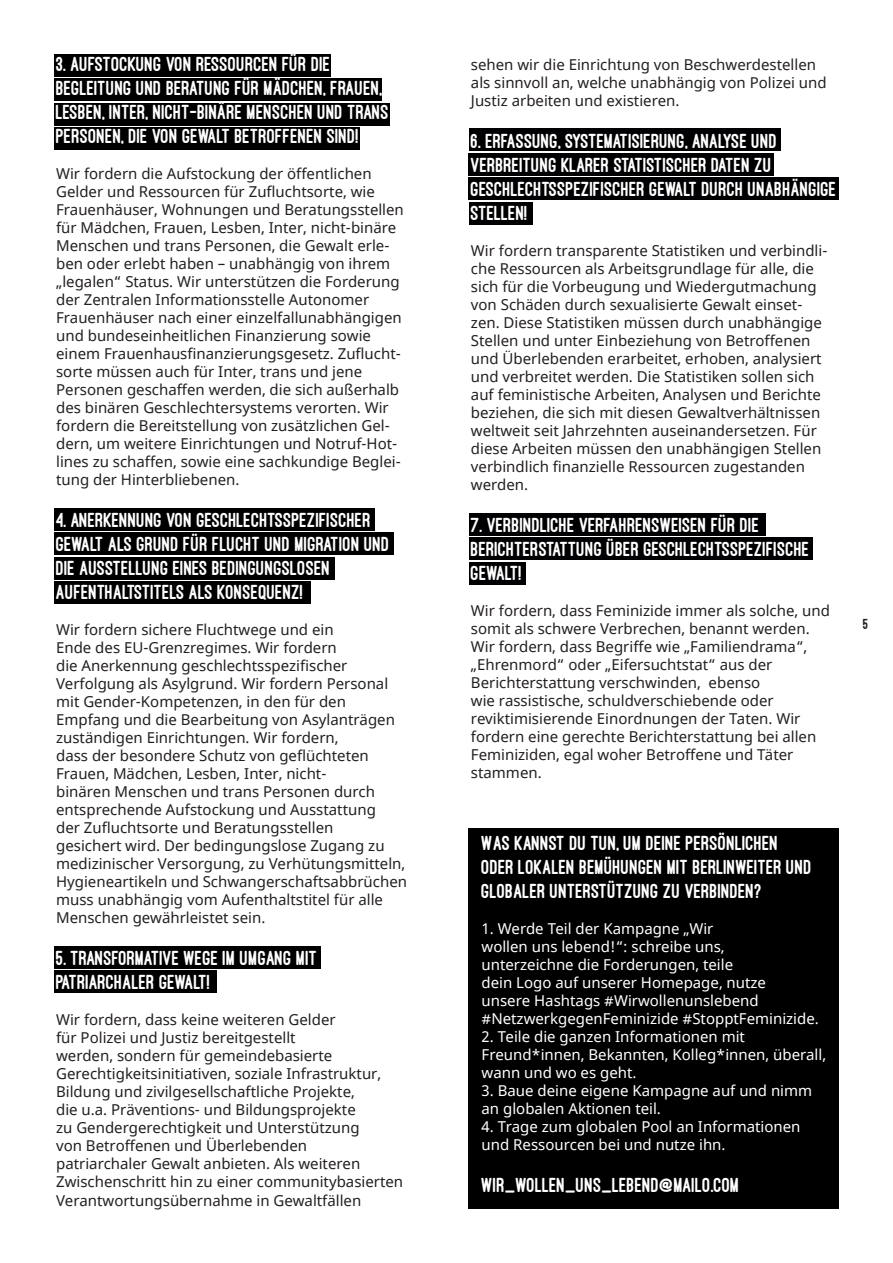
<style>
.page{position:relative;width:893px;height:1263px;background:#fff}
.page>*{position:absolute;margin:0;border:0;box-sizing:border-box;transform-origin:0 0}
.forderung{font:800 21px/24px "Ostrich Sans";color:#fff}
.Paragraph_Style_1{font:15px/18px "Noto Sans";color:#231f20}
.Paragraph_Style_1-2{font:15px/18px "Noto Sans";color:#fff}
.t1{font:800 15px "Ostrich Sans";color:#231f20}
</style>
<div class="page">
<div style="left:54px;top:54px;width:276px;height:22px;background:#000001"></div>
<div style="left:54px;top:508px;width:320px;height:22px;background:#000001"></div>
<div style="left:54px;top:946px;width:267px;height:22px;background:#000001"></div>
<div style="left:54px;top:78px;width:327px;height:23px;background:#000001"></div>
<div style="left:54px;top:533px;width:339px;height:22px;background:#000001"></div>
<div style="left:54px;top:971px;width:162px;height:22px;background:#000001"></div>
<div style="left:54px;top:103px;width:335px;height:22px;background:#000001"></div>
<div style="left:54px;top:557px;width:281px;height:22px;background:#000001"></div>
<div style="left:54px;top:127px;width:305px;height:23px;background:#000001"></div>
<div style="left:54px;top:581px;width:256px;height:23px;background:#000001"></div>
<div style="left:469px;top:129px;width:312px;height:22px;background:#000002"></div>
<div style="left:469px;top:513px;width:296px;height:23px;background:#000002"></div>
<div style="left:469px;top:153px;width:305px;height:22px;background:#000002"></div>
<div style="left:469px;top:538px;width:343px;height:22px;background:#000002"></div>
<div style="left:469px;top:562px;width:57px;height:22px;background:#000002"></div>
<div style="left:469px;top:178px;width:370px;height:22px;background:#000002"></div>
<div style="left:469px;top:202px;width:63px;height:23px;background:#000002"></div>
<div style="left:469px;top:828px;width:370px;height:381px;background:#000001"></div>
<p class="forderung" style="left:56px;top:52px;width:276px">3. AUFSTOCKUNG VON RESSOURCEN FÜR DIE</p>
<p class="forderung" style="left:56px;top:76px;width:334px">BEGLEITUNG UND BERATUNG FÜR MÄDCHEN, FRAUEN,<br>LESBEN, INTER, NICHT-BINÄRE MENSCHEN UND TRANS<br>PERSONEN, DIE VON GEWALT BETROFFENEN SIND!</p>
<p class="Paragraph_Style_1" style="left:56px;top:165px;width:349px">Wir fordern die Aufstockung der öffentlichen Gelder und Ressourcen für Zufluchtsorte, wie Frauenhäuser, Wohnungen und Beratungsstellen für Mädchen, Frauen, Lesben, Inter, nicht-binäre Menschen und trans Personen, die Gewalt erle&shy;ben oder erlebt haben – unabhängig von ihrem „legalen“ Status. Wir unterstützen die Forderung der Zentralen Informationsstelle Autonomer Frauenhäuser nach einer einzelfallunabhängigen und bundeseinheitlichen Finanzierung sowie einem Frauenhausfinanzierungsgesetz. Zuflucht&shy;sorte müssen auch für Inter, trans und jene Personen geschaffen werden, die sich außerhalb des binären Geschlechtersystems verorten. Wir fordern die Bereitstellung von zusätzlichen Gel&shy;dern, um weitere Einrichtungen und Notruf-Hot&shy;lines zu schaffen, sowie eine sachkundige Beglei&shy;tung der Hinterbliebenen.</p>
<p class="forderung" style="left:56px;top:508px;width:335px">4. ANERKENNUNG VON GESCHLECHTSSPEZIFISCHER<br>GEWALT ALS GRUND FÜR FLUCHT UND MIGRATION UND<br>DIE AUSSTELLUNG EINES BEDINGUNGSLOSEN</p>
<p class="forderung" style="left:56px;top:580px;width:249px">AUFENTHALTSTITELS ALS KONSEQUENZ!</p>
<p class="Paragraph_Style_1" style="left:56px;top:621px;width:352px">Wir fordern sichere Fluchtwege und ein<br>Ende des EU-Grenzregimes. Wir fordern<br>die Anerkennung geschlechtsspezifischer Verfolgung als Asylgrund. Wir fordern Personal mit Gender-Kompetenzen, in den für den Empfang und die Bearbeitung von Asylanträgen zuständigen Einrichtungen. Wir fordern,<br>dass der besondere Schutz von geflüchteten Frauen, Mädchen, Lesben, Inter, nicht-<br>binären Menschen und trans Personen durch entsprechende Aufstockung und Ausstattung<br>der Zufluchtsorte und Beratungsstellen<br>gesichert wird. Der bedingungslose Zugang zu medizinischer Versorgung, zu Verhütungsmitteln, Hygieneartikeln und Schwangerschaftsabbrüchen muss unabhängig vom Aufenthaltstitel für alle Menschen gewährleistet sein.</p>
<p class="forderung" style="left:56px;top:946px;width:263px">5. TRANSFORMATIVE WEGE IM UMGANG MIT</p>
<p class="forderung" style="left:56px;top:970px;width:156px">PATRIARCHALER GEWALT!</p>
<p class="Paragraph_Style_1" style="left:56px;top:1011px;width:349px">Wir fordern, dass keine weiteren Gelder<br>für Polizei und Justiz bereitgestellt<br>werden, sondern für gemeindebasierte Gerechtigkeitsinitiativen, soziale Infrastruktur, Bildung und zivilgesellschaftliche Projekte,<br>die u.a. Präventions- und Bildungsprojekte<br>zu Gendergerechtigkeit und Unterstützung<br>von Betroffenen und Überlebenden<br>patriarchaler Gewalt anbieten. Als weiteren Zwischenschritt hin zu einer communitybasierten Verantwortungsübernahme in Gewaltfällen</p>
<p class="Paragraph_Style_1" style="left:471px;top:56px;width:357px">sehen wir die Einrichtung von Beschwerdestellen als sinnvoll an, welche unabhängig von Polizei und<br>Justiz arbeiten und existieren.</p>
<p class="forderung" style="left:471px;top:129px;width:308px">6. ERFASSUNG, SYSTEMATISIERUNG, ANALYSE UND</p>
<p class="forderung" style="left:471px;top:153px;width:367px">VERBREITUNG KLARER STATISTISCHER DATEN ZU<br>GESCHLECHTSSPEZIFISCHER GEWALT DURCH UNABHÄNGIGE<br>STELLEN!</p>
<p class="Paragraph_Style_1" style="left:471px;top:242px;width:358px">Wir fordern transparente Statistiken und verbindli&shy;che Ressourcen als Arbeitsgrundlage für alle, die sich für die Vorbeugung und Wiedergutmachung von Schäden durch sexualisierte Gewalt einset&shy;zen. Diese Statistiken müssen durch unabhängige Stellen und unter Einbeziehung von Betroffenen und Überlebenden erarbeitet, erhoben, analysiert und verbreitet werden. Die Statistiken sollen sich auf feministische Arbeiten, Analysen und Berichte beziehen, die sich mit diesen Gewaltverhältnissen weltweit seit Jahrzehnten auseinandersetzen. Für diese Arbeiten müssen den unabhängigen Stellen verbindlich finanzielle Ressourcen zugestanden werden.</p>
<p class="forderung" style="left:471px;top:513px;width:290px">7. VERBINDLICHE VERFAHRENSWEISEN FÜR DIE</p>
<p class="forderung" style="left:471px;top:537px;width:340px">BERICHTERSTATTUNG ÜBER GESCHLECHTSSPEZIFISCHE<br>GEWALT!</p>
<p class="Paragraph_Style_1" style="left:471px;top:602px;width:361px">Wir fordern, dass Feminizide immer als solche, und somit als schwere Verbrechen, benannt werden.<br>Wir fordern, dass Begriffe wie „Familiendrama“, „Ehrenmord“ oder „Eifersuchtstat“ aus der Berichterstattung verschwinden, ebenso<br>wie rassistische, schuldverschiebende oder reviktimisierende Einordnungen der Taten. Wir fordern eine gerechte Berichterstattung bei allen Feminiziden, egal woher Betroffene und Täter stammen.</p>
<p class="forderung" style="left:482px;top:831px;width:332px">WAS KANNST DU TUN, UM DEINE PERSÖNLICHEN<br>ODER LOKALEN BEMÜHUNGEN MIT BERLINWEITER UND<br>GLOBALER UNTERSTÜTZUNG ZU VERBINDEN?</p>
<p class="Paragraph_Style_1-2" style="left:482px;top:920px;width:339px">1. Werde Teil der Kampagne „Wir<br>wollen uns lebend!“: schreibe uns, unterzeichne die Forderungen, teile<br>dein Logo auf unserer Homepage, nutze<br>unsere Hashtags #Wirwollenunslebend #NetzwerkgegenFeminizide #StopptFeminizide.</p>
<p class="Paragraph_Style_1-2" style="left:482px;top:1028px;width:346px">2. Teile die ganzen Informationen mit<br>Freund*innen, Bekannten, Kolleg*innen, überall, wann und wo es geht.</p>
<p class="Paragraph_Style_1-2" style="left:482px;top:1082px;width:332px">3. Baue deine eigene Kampagne auf und nimm an globalen Aktionen teil.</p>
<p class="Paragraph_Style_1-2" style="left:482px;top:1118px;width:320px">4. Trage zum globalen Pool an Informationen und Ressourcen bei und nutze ihn.</p>
<p class="forderung" style="left:482px;top:1173px;width:260px">WIR_WOLLEN_UNS_LEBEND@MAILO.COM</p>
<p class="t1" style="left:863px;top:616px;width:7px">5</p>
</div>
